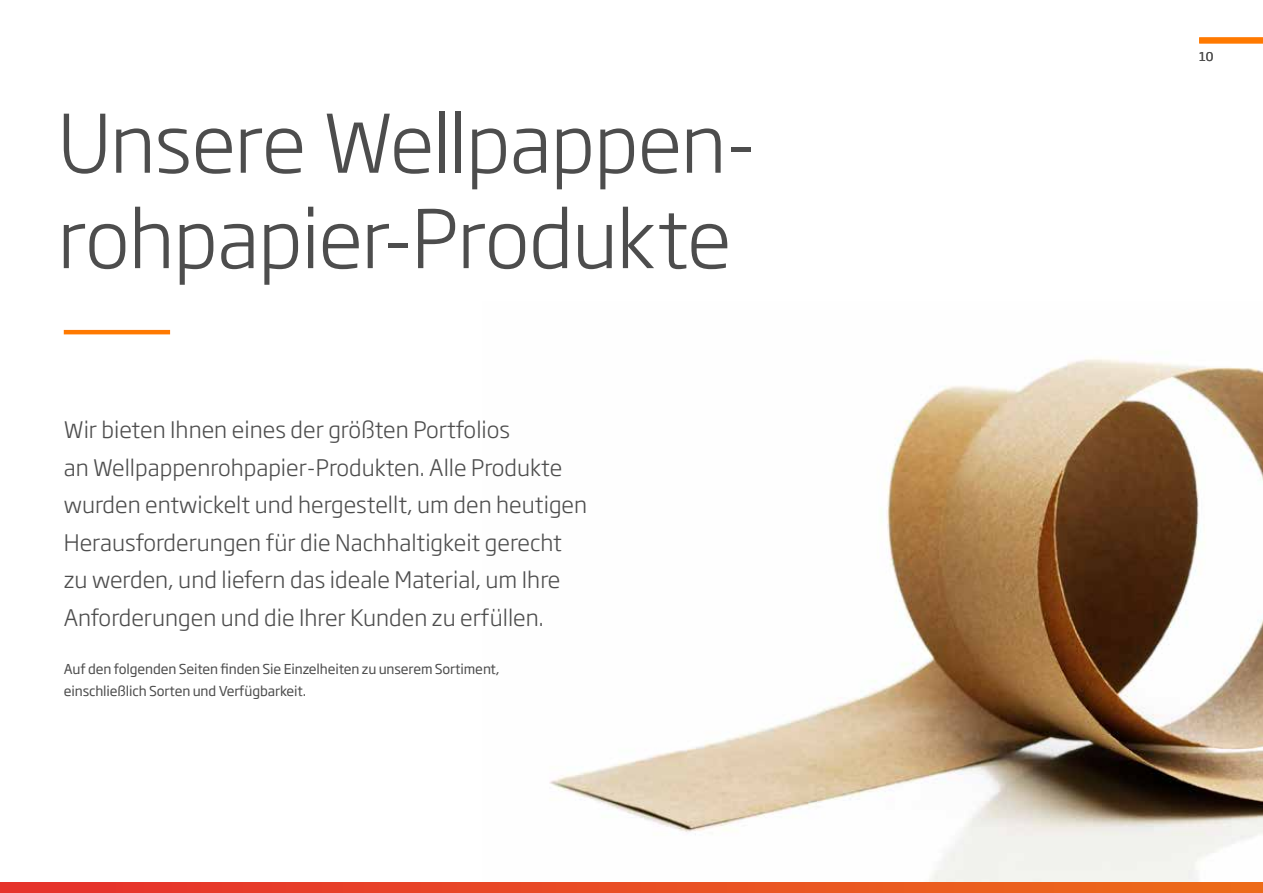
<style>
.page{position:relative;width:1263px;height:893px;background:#fff}
.page>*{position:absolute;margin:0;border:0;box-sizing:border-box;transform-origin:0 0}
.t1{font:300 79.5px/95.4px "Soho Gothic Pro";letter-spacing:-.015em;color:#4d4d4d}
.t2{font:300 22.5px/37.5px "Soho Gothic Pro";color:#4d4d4d}
.t3{font:13.5px/22.5px "Soho Gothic Pro";letter-spacing:-.01em;color:#4d4d4d}
.t4{font:12px "Soho Gothic Pro";color:#4d4d4d}
</style>
<div class="page">
<hr style="left:64px;top:330px;width:106px;height:4px;background:#ff7900">
<img style="left:549px;top:358px;width:714px;height:524px">
<div style="left:1199px;top:37px;width:64px;height:6px;background:#ff7900"></div>
<svg style="left:0;top:882px;width:1263px;height:11px;background:#e94d23"></svg>
<h1 class="t1" style="left:57px;top:91px;width:700px">Unsere Wellpappen&shy;rohpapier-Produkte</h1>
<p class="t2" style="left:64px;top:410px;width:525px">Wir bieten Ihnen eines der größten Portfolios<br>an Wellpappenrohpapier-Produkten. Alle Produkte wurden entwickelt und hergestellt, um den heutigen Herausforderungen für die Nachhaltigkeit gerecht zu werden, und liefern das ideale Material, um Ihre Anforderungen und die Ihrer Kunden zu erfüllen.</p>
<p class="t3" style="left:64px;top:657px;width:437px">Auf den folgenden Seiten finden Sie Einzelheiten zu unserem Sortiment, einschließlich Sorten und Verfügbarkeit.</p>
<p class="t4" style="left:1199px;top:48px;width:16px">10</p>
</div>
